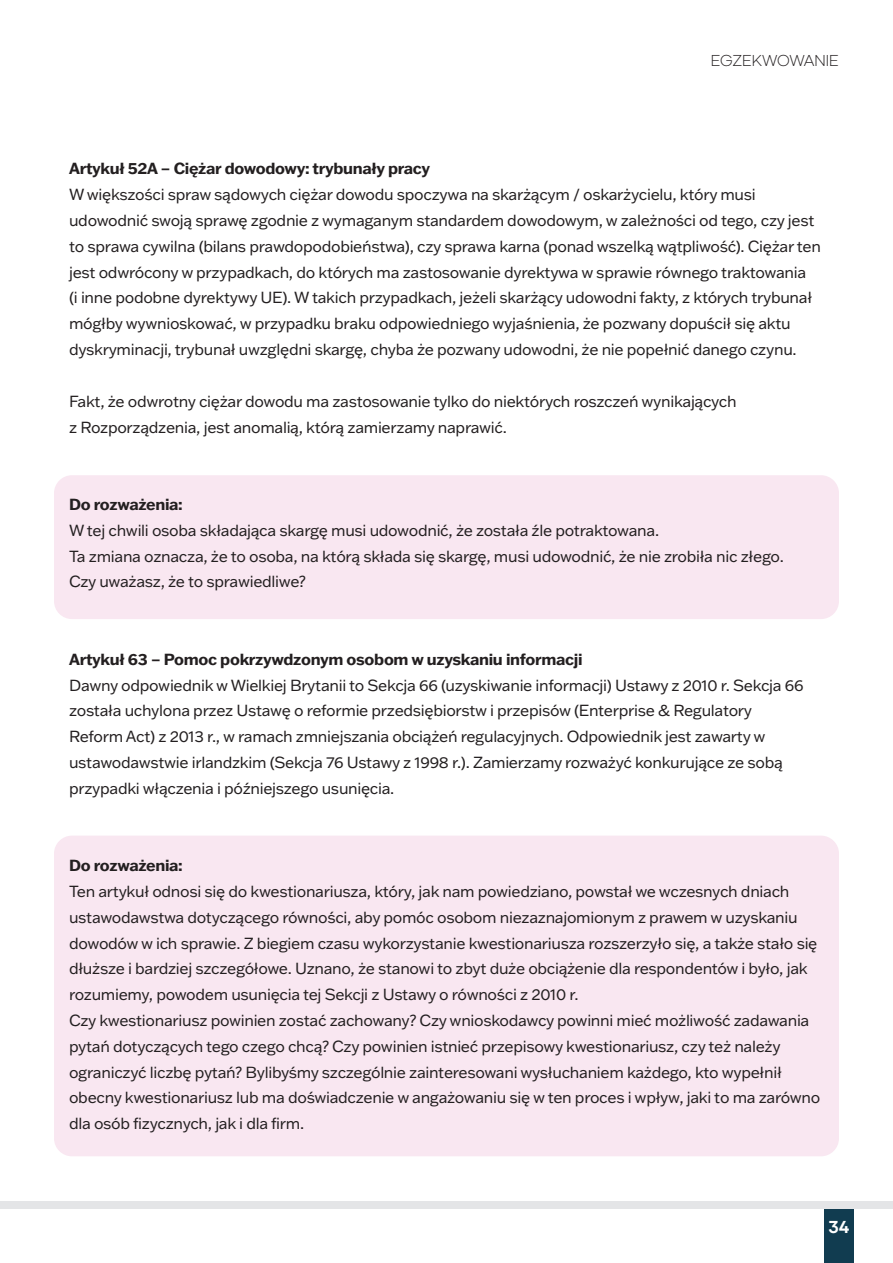
<style>
.page{position:relative;width:893px;height:1263px;background:#fff}
.page>*{position:absolute;margin:0;border:0;box-sizing:border-box;transform-origin:0 0}
.t1{font:700 17.25px "Gilmer";color:#fff}
.t2{font:15.75px/25.8px "Franklin Gothic ATF";letter-spacing:-.02em;color:#231f20}
.t3{font:700 15.75px "Franklin Gothic ATF";letter-spacing:-.02em;color:#231f20}
.t4{font:300 15.75px "Gilmer";letter-spacing:-.015em;color:#231f20}
</style>
<div class="page">
<div style="left:54px;top:1005px;width:785px;height:151px;background:#f9e7f1;border-radius:18px"></div>
<div style="left:54px;top:853px;width:785px;height:150px;background:#f9e7f1;border-radius:18px"></div>
<div style="left:54px;top:953px;width:785px;height:109px;background:#f9e7f1;border-radius:18px"></div>
<div style="left:54px;top:836px;width:785px;height:108px;background:#f9e7f1;border-radius:18px"></div>
<div style="left:54px;top:510px;width:785px;height:109px;background:#f9e7f1;border-radius:18px"></div>
<div style="left:54px;top:475px;width:785px;height:109px;background:#f9e7f1;border-radius:18px"></div>
<div style="left:824px;top:1209px;width:30px;height:54px;background:#113c50"></div>
<div style="left:0;top:1202px;width:893px;height:7px;background:#e4e5e7"></div>
<p class="t4" style="left:711px;top:51px;width:130px">EGZEKWOWANIE</p>
<p class="t3" style="left:69px;top:158px;width:363px">Artykuł 52A – Ciężar dowodowy: trybunały pracy</p>
<p class="t2" style="left:69px;top:181px;width:753px">W większości spraw sądowych ciężar dowodu spoczywa na skarżącym / oskarżycielu, który musi udowodnić swoją sprawę zgodnie z wymaganym standardem dowodowym, w zależności od tego, czy jest to sprawa cywilna (bilans prawdopodobieństwa), czy sprawa karna (ponad wszelką wątpliwość). Ciężar ten jest odwrócony w przypadkach, do których ma zastosowanie dyrektywa w sprawie równego traktowania<br>(i inne podobne dyrektywy UE). W takich przypadkach, jeżeli skarżący udowodni fakty, z których trybunał mógłby wywnioskować, w przypadku braku odpowiedniego wyjaśnienia, że pozwany dopuścił się aktu dyskryminacji, trybunał uwzględni skargę, chyba że pozwany udowodni, że nie popełnić danego czynu.</p>
<p class="t2" style="left:69px;top:388px;width:669px">Fakt, że odwrotny ciężar dowodu ma zastosowanie tylko do niektórych roszczeń wynikających z Rozporządzenia, jest anomalią, którą zamierzamy naprawić.</p>
<p class="t3" style="left:69px;top:494px;width:115px">Do rozważenia:</p>
<p class="t2" style="left:69px;top:517px;width:592px">W tej chwili osoba składająca skargę musi udowodnić, że została źle potraktowana.</p>
<p class="t2" style="left:69px;top:542px;width:716px">Ta zmiana oznacza, że to osoba, na którą składa się skargę, musi udowodnić, że nie zrobiła nic złego.<br>Czy uważasz, że to sprawiedliwe?</p>
<p class="t3" style="left:69px;top:648px;width:515px">Artykuł 63 – Pomoc pokrzywdzonym osobom w uzyskaniu informacji</p>
<p class="t2" style="left:69px;top:671px;width:736px">Dawny odpowiednik w Wielkiej Brytanii to Sekcja 66 (uzyskiwanie informacji) Ustawy z 2010 r. Sekcja 66 została uchylona przez Ustawę o reformie przedsiębiorstw i przepisów (Enterprise &amp; Regulatory Reform Act) z 2013 r., w ramach zmniejszania obciążeń regulacyjnych. Odpowiednik jest zawarty w ustawodawstwie irlandzkim (Sekcja 76 Ustawy z 1998 r.). Zamierzamy rozważyć konkurujące ze sobą przypadki włączenia i późniejszego usunięcia.</p>
<p class="t3" style="left:69px;top:855px;width:115px">Do rozważenia:</p>
<p class="t2" style="left:69px;top:878px;width:750px">Ten artykuł odnosi się do kwestionariusza, który, jak nam powiedziano, powstał we wczesnych dniach ustawodawstwa dotyczącego równości, aby pomóc osobom niezaznajomionym z prawem w uzyskaniu dowodów w ich sprawie. Z biegiem czasu wykorzystanie kwestionariusza rozszerzyło się, a także stało się dłuższe i bardziej szczegółowe. Uznano, że stanowi to zbyt duże obciążenie dla respondentów i było, jak rozumiemy, powodem usunięcia tej Sekcji z Ustawy o równości z 2010 r.</p>
<p class="t2" style="left:69px;top:1007px;width:753px">Czy kwestionariusz powinien zostać zachowany? Czy wnioskodawcy powinni mieć możliwość zadawania pytań dotyczących tego czego chcą? Czy powinien istnieć przepisowy kwestionariusz, czy też należy ograniczyć liczbę pytań? Bylibyśmy szczególnie zainteresowani wysłuchaniem każdego, kto wypełnił obecny kwestionariusz lub ma doświadczenie w angażowaniu się w ten proces i wpływ, jaki to ma zarówno dla osób fizycznych, jak i dla firm.</p>
<p class="t1" style="left:828px;top:1216px;width:22px">34</p>
</div>
